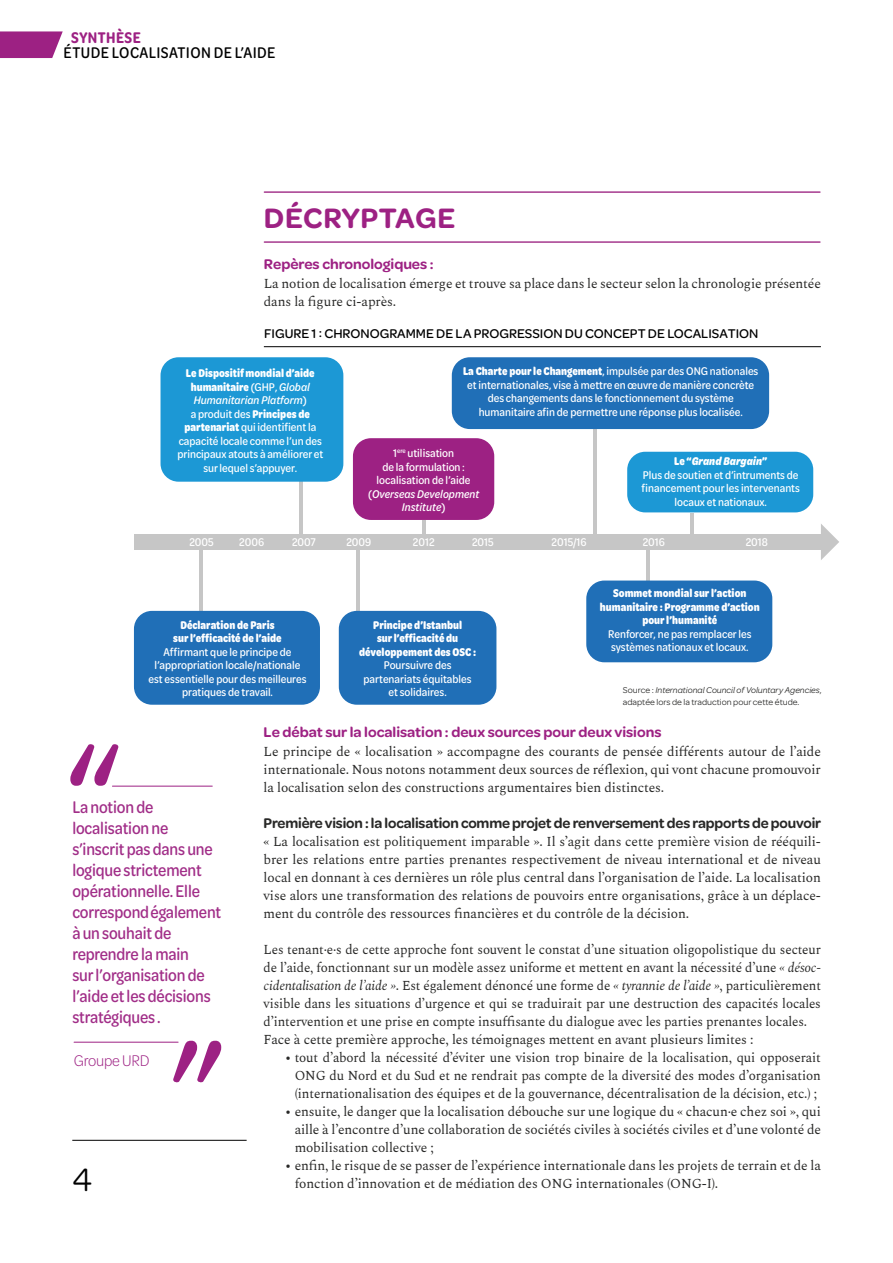
<style>
.page{position:relative;width:893px;height:1263px;background:#fff}
.page>*{position:absolute;margin:0;border:0;box-sizing:border-box;transform-origin:0 0}
.t1{font:34.5px "Omnes";color:#000}
.t2{font:600 30px "Omnes";letter-spacing:.015em;color:#9d2183}
.t3{font:500 18px/21px "Omnes Cond";letter-spacing:-.01em;color:#a12e88}
.t4{font:500 16.5px "Omnes Cond";letter-spacing:.025em;color:#000}
.t5{font:300 16.5px "Omnes Cond";letter-spacing:-.01em;color:#9d2183}
.t6{font:600 16.5px "Omnes Cond";letter-spacing:.03em;color:#9d2183}
.t7{font:600 15px "Omnes";letter-spacing:-.01em;color:#282827}
.t8{font:600 15px "Omnes";color:#9d2183}
.t9{font:13.5px/18px "Spectral";letter-spacing:-.01em;color:#282827;text-align:justify}
.t10{font:500 13.5px "Omnes";color:#000}
.t11{font:500 12px/13.5px "Omnes Cond";color:#fff;text-align:center}
.t12{font:700 12px/13.5px "Omnes Cond";color:#fff;text-align:center}
.t13{font:9px/11.2px "Omnes";color:#282827}
.s1{font-weight:700}
.s2{font-style:italic}
.s3{font-weight:700;font-style:italic}
</style>
<div class="page">
<hr style="left:72px;top:1140px;width:175px;height:1px;background:#000">
<svg style="left:0;top:31px;width:63px;height:27px;background:#a7378f"></svg>
<hr style="left:264px;top:191px;width:556px;height:2px;background:#a5398d">
<hr style="left:264px;top:241px;width:556px;height:2px;background:#a5398d">
<hr style="left:264px;top:346px;width:557px;height:1px;background:#000">
<hr style="left:299px;top:481px;width:4px;height:55px;background:#c6c6c6">
<hr style="left:356px;top:546px;width:4px;height:85px;background:#c6c6c6">
<hr style="left:646px;top:546px;width:3px;height:85px;background:#c6c6c6">
<hr style="left:199px;top:546px;width:4px;height:85px;background:#c6c6c6">
<hr style="left:690px;top:513px;width:4px;height:23px;background:#c6c6c6">
<hr style="left:422px;top:520px;width:3px;height:16px;background:#c6c6c6">
<hr style="left:593px;top:425px;width:4px;height:111px;background:#c6c6c6">
<div style="left:452px;top:357px;width:317px;height:72px;background:#206fb7;border-radius:18px"></div>
<div style="left:161px;top:357px;width:182px;height:125px;background:#1c98d5;border-radius:18px"></div>
<div style="left:627px;top:452px;width:186px;height:60px;background:#1c98d5;border-radius:18px"></div>
<div style="left:586px;top:580px;width:186px;height:82px;background:#206fb7;border-radius:18px"></div>
<div style="left:339px;top:611px;width:157px;height:94px;background:#206fb7;border-radius:18px"></div>
<div style="left:353px;top:438px;width:141px;height:82px;background:#9d2183;border-radius:18px"></div>
<div style="left:134px;top:611px;width:186px;height:94px;background:#206fb7;border-radius:18px"></div>
<div style="left:134px;top:534px;width:692px;height:16px;background:#c6c6c6"></div>
<svg style="left:821px;top:524px;width:18px;height:36px"></svg>
<hr style="left:74px;top:1042px;width:104px;height:1px;background:#9d2183">
<hr style="left:112px;top:786px;width:100px;height:1px;background:#9d2183">
<svg style="left:70px;top:744px;width:49px;height:42px"></svg>
<svg style="left:172px;top:1041px;width:49px;height:42px"></svg>
<p class="t6" style="left:71px;top:26px;width:71px">SYNTHÈSE</p>
<p class="t4" style="left:64px;top:41px;width:214px">ÉTUDE LOCALISATION DE L’AIDE</p>
<h2 class="t2" style="left:264px;top:197px;width:193px">DÉCRYPTAGE</h2>
<p class="t8" style="left:264px;top:253px;width:171px">Repères chronologiques :</p>
<p class="t9" style="left:264px;top:274px;width:558px">La notion de localisation émerge et trouve sa place dans le secteur selon la chronologie présentée dans la figure ci-après.</p>
<p class="t10" style="left:264px;top:324px;width:496px">FIGURE 1 : CHRONOGRAMME DE LA PROGRESSION DU CONCEPT DE LOCALISATION</p>
<p class="t11" style="left:177px;top:366px;width:147px"><span class="s1">Le Dispositif mondial d’aide humanitaire</span> (GHP, <span class="s2">Global<br>Humanitarian Platform</span>)<br>a produit des <span class="s1">Principes de partenariat</span> qui identifient la capacité locale comme l’un des principaux atouts à améliorer et sur lequel s’appuyer.</p>
<p class="t11" style="left:463px;top:364px;width:297px"><span class="s1">La Charte pour le Changement</span>, impulsée par des ONG nationales et internationales, vise à mettre en œuvre de manière concrète des changements dans le fonctionnement du système humanitaire afin de permettre une réponse plus localisée.</p>
<p class="t11" style="left:368px;top:446px;width:113px">1<sup>ere</sup> utilisation<br>de la formulation : localisation de l’aide (<span class="s2">Overseas Development<br>Institute</span>)</p>
<p class="t11" style="left:642px;top:454px;width:160px"><span class="s1">Le “</span><span class="s3">Grand Bargain</span><span class="s1">”<br></span>Plus de soutien et d’intruments de financement pour les intervenants locaux et nationaux.</p>
<p class="t11" style="left:189px;top:535px;width:26px">2005</p>
<p class="t11" style="left:239px;top:535px;width:26px">2006</p>
<p class="t11" style="left:292px;top:535px;width:25px">2007</p>
<p class="t11" style="left:346px;top:535px;width:26px">2009</p>
<p class="t11" style="left:413px;top:535px;width:23px">2012</p>
<p class="t11" style="left:472px;top:535px;width:23px">2015</p>
<p class="t11" style="left:552px;top:535px;width:37px">2015/16</p>
<p class="t11" style="left:643px;top:535px;width:24px">2016</p>
<p class="t11" style="left:746px;top:535px;width:24px">2018</p>
<p class="t12" style="left:600px;top:586px;width:161px">Sommet mondial sur l’action humanitaire : Programme d’action pour l’humanité</p>
<p class="t11" style="left:608px;top:626px;width:145px;text-align:left">Renforcer, ne pas remplacer les systèmes nationaux et locaux.</p>
<p class="t12" style="left:173px;top:617px;width:110px">Déclaration de Paris sur l’efficacité de l’aide</p>
<p class="t11" style="left:149px;top:644px;width:159px">Affirmant que le principe de l’appropriation locale/nationale est essentielle pour des meilleures pratiques de travail.</p>
<p class="t12" style="left:359px;top:617px;width:118px">Principe d’Istanbul<br>sur l’efficacité du développement des OSC :</p>
<p class="t11" style="left:364px;top:658px;width:110px">Poursuivre des partenariats équitables et solidaires.</p>
<p class="t13" style="left:623px;top:684px;width:200px">Source : <span class="s2">International Council of Voluntary Agencies</span>, adaptée lors de la traduction pour cette étude.</p>
<p class="t8" style="left:264px;top:721px;width:399px">Le débat sur la localisation : deux sources pour deux visions</p>
<p class="t9" style="left:264px;top:742px;width:559px">Le principe de « localisation » accompagne des courants de pensée différents autour de l’aide internationale. Nous notons notamment deux sources de réflexion, qui vont chacune promouvoir la localisation selon des constructions argumentaires bien distinctes.</p>
<p class="t7" style="left:264px;top:813px;width:559px">Première vision : la localisation comme projet de renversement des rapports de pouvoir</p>
<p class="t9" style="left:264px;top:832px;width:559px">« La localisation est politiquement imparable ». Il s’agit dans cette première vision de rééquili&shy;brer les relations entre parties prenantes respectivement de niveau international et de niveau local en donnant à ces dernières un rôle plus central dans l’organisation de l’aide. La localisation vise alors une transformation des relations de pouvoirs entre organisations, grâce à un déplace&shy;ment du contrôle des ressources financières et du contrôle de la décision.</p>
<p class="t9" style="left:264px;top:940px;width:559px;text-align:left">Les tenant·e·s de cette approche font souvent le constat d’une situation oligopolistique du secteur de l’aide, fonctionnant sur un modèle assez uniforme et mettent en avant la nécessité d’une <span class="s2">« désoc&shy;cidentalisation de l’aide »</span>. Est également dénoncé une forme de <span class="s2">« tyrannie de l’aide »</span>, particulièrement visible dans les situations d’urgence et qui se traduirait par une destruction des capacités locales d’intervention et une prise en compte insuffisante du dialogue avec les parties prenantes locales.<br>Face à cette première approche, les témoignages mettent en avant plusieurs limites :</p>
<p class="t9" style="left:295px;top:1048px;width:528px;text-indent:-10px">• tout d’abord la nécessité d’éviter une vision trop binaire de la localisation, qui opposerait ONG du Nord et du Sud et ne rendrait pas compte de la diversité des modes d’organisation (internationalisation des équipes et de la gouvernance, décentralisation de la décision, etc.) ;</p>
<p class="t9" style="left:295px;top:1102px;width:528px;text-indent:-10px">• ensuite, le danger que la localisation débouche sur une logique du « chacun·e chez soi », qui aille à l’encontre d’une collaboration de sociétés civiles à sociétés civiles et d’une volonté de mobilisation collective ;</p>
<p class="t9" style="left:295px;top:1156px;width:528px;text-indent:-10px">• enfin, le risque de se passer de l’expérience internationale dans les projets de terrain et de la fonction d’innovation et de médiation des ONG internationales (ONG-I).</p>
<h3 class="t3" style="left:72px;top:796px;width:150px">La notion de localisation ne s’inscrit pas dans une logique strictement opérationnelle. Elle correspond également à un souhait de reprendre la main<br>sur l’organisation de l’aide et les décisions stratégiques .</h3>
<p class="t5" style="left:74px;top:1050px;width:77px">Groupe URD</p>
<h1 class="t1" style="left:72px;top:1156px;width:22px">4</h1>
</div>
